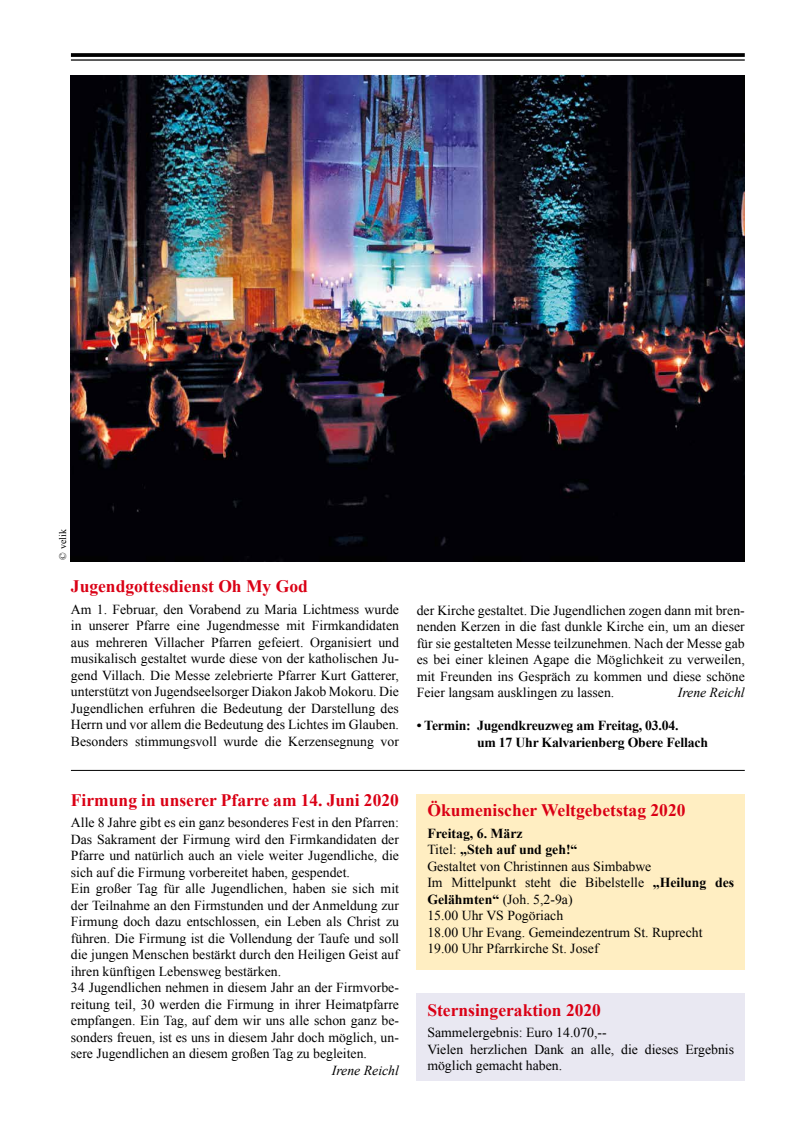
<style>
.page{position:relative;width:798px;height:1134px;background:#fff}
.page>*{position:absolute;margin:0;border:0;box-sizing:border-box;transform-origin:0 0}
.t1{font:700 17.5px "Times New Roman";color:#da0015}
.t2{font:13.75px/16.5px "Times New Roman";color:#000}
.t3{font:700 13.75px/16.5px "Times New Roman";letter-spacing:-.015em;color:#000}
.t4{font:italic 13.75px "Times New Roman";color:#000}
.t5{font:10px "Times New Roman";color:#000}
.s1{font-weight:700}
</style>
<div class="page">
<svg style="left:71px;top:53px;width:673px;height:4px;background:#0f0f0f"></svg>
<hr style="left:71px;top:59px;width:673px;height:2px;background:#000">
<img style="left:71px;top:76px;width:673px;height:485px">
<div style="left:416px;top:993px;width:328px;height:88px;background:#e9e8f2"></div>
<hr style="left:71px;top:770px;width:673px;height:1px;background:#000">
<div style="left:416px;top:794px;width:328px;height:175px;background:#ffeec2"></div>
<p class="t5" style="left:56px;top:559px;width:32px;rotate:-90deg">© velik</p>
<p class="t1" style="left:71px;top:574px;width:238px">Jugendgottesdienst Oh My God</p>
<p class="t2" style="left:71px;top:601px;width:329px;text-align:justify">Am 1. Februar, den Vorabend zu Maria Lichtmess wurde in unserer Pfarre eine Jugendmesse mit Firmkandidaten aus mehreren Villacher Pfarren gefeiert. Organisiert und musikalisch gestaltet wurde diese von der katholischen Ju&shy;gend Villach. Die Messe zelebrierte Pfarrer Kurt Gatterer, unterstützt von Jugendseelsorger Diakon Jakob Mokoru. Die Jugendlichen erfuhren die Bedeutung der Darstellung des Herrn und vor allem die Bedeutung des Lichtes im Glauben.<br>Besonders stimmungsvoll wurde die Kerzensegnung vor</p>
<p class="t2" style="left:416px;top:602px;width:329px;text-align:justify">der Kirche gestaltet. Die Jugendlichen zogen dann mit bren&shy;nenden Kerzen in die fast dunkle Kirche ein, um an dieser für sie gestalteten Messe teilzunehmen. Nach der Messe gab es bei einer kleinen Agape die Möglichkeit zu verweilen, mit Freunden ins Gespräch zu kommen und diese schöne Feier langsam ausklingen zu lassen.</p>
<p class="t4" style="left:677px;top:683px;width:68px">Irene Reichl</p>
<p class="t3" style="left:477px;top:717px;width:232px;text-indent:-60px">• Termin: Jugendkreuzweg am Freitag, 03.04.<br>um 17 Uhr Kalvarienberg Obere Fellach</p>
<p class="t1" style="left:71px;top:788px;width:329px">Firmung in unserer Pfarre am 14. Juni 2020</p>
<p class="t2" style="left:71px;top:814px;width:329px">Alle 8 Jahre gibt es ein ganz besonderes Fest in den Pfarren:<br>Das Sakrament der Firmung wird den Firmkandidaten der Pfarre und natürlich auch an viele weiter Jugendliche, die sich auf die Firmung vorbereitet haben, gespendet.<br>Ein großer Tag für alle Jugendlichen, haben sie sich mit der Teilnahme an den Firmstunden und der Anmeldung zur Firmung doch dazu entschlossen, ein Leben als Christ zu führen. Die Firmung ist die Vollendung der Taufe und soll die jungen Menschen bestärkt durch den Heiligen Geist auf ihren künftigen Lebensweg bestärken.<br>34 Jugendlichen nehmen in diesem Jahr an der Firmvorbe&shy;reitung teil, 30 werden die Firmung in ihrer Heimatpfarre empfangen. Ein Tag, auf dem wir uns alle schon ganz be&shy;sonders freuen, ist es uns in diesem Jahr doch möglich, un&shy;sere Jugendlichen an diesem großen Tag zu begleiten.</p>
<p class="t4" style="left:332px;top:1061px;width:69px">Irene Reichl</p>
<p class="t1" style="left:427px;top:798px;width:259px">Ökumenischer Weltgebetstag 2020</p>
<p class="t2" style="left:427px;top:825px;width:308px"><span class="s1">Freitag, 6. März<br></span>Titel: <span class="s1">„Steh auf und geh!“<br></span>Gestaltet von Christinnen aus Simbabwe<br>Im Mittelpunkt steht die Bibelstelle <span class="s1">„Heilung des<br>Gelähmten“</span> (Joh. 5,2-9a)<br>15.00 Uhr VS Pogöriach<br>18.00 Uhr Evang. Gemeindezentrum St. Ruprecht<br>19.00 Uhr Pfarrkirche St. Josef</p>
<p class="t1" style="left:427px;top:998px;width:175px">Sternsingeraktion 2020</p>
<p class="t2" style="left:427px;top:1024px;width:308px">Sammelergebnis: Euro 14.070,--<br>Vielen herzlichen Dank an alle, die dieses Ergebnis möglich gemacht haben.</p>
</div>
